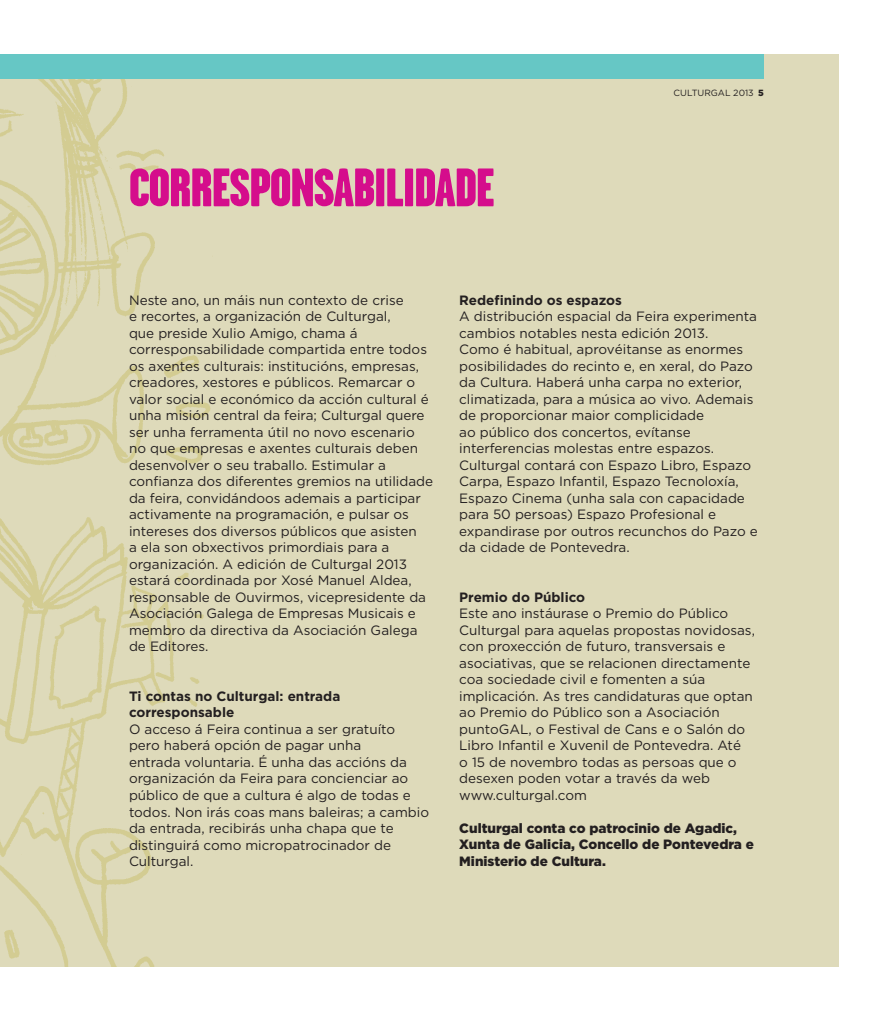
<style>
.page{position:relative;width:893px;height:1021px;background:#fff}
.page>*{position:absolute;margin:0;border:0;box-sizing:border-box;transform-origin:0 0}
.t1{font:900 54px "Garage Gothic";letter-spacing:-.025em;color:#d50d8c}
.t2{font:13.5px/16.5px "Gotham";color:#231f20}
.t3{font:900 13.5px/16.5px "Gotham";color:#231f20}
.t4{font:700 13.5px/16.5px "Gotham";color:#231f20}
.t5{font:9px "Gotham";color:#231f20}
.s1{font-weight:900}
</style>
<div class="page">
<div style="left:0;top:54px;width:839px;height:912px;background:#dedaba"></div>
<img style="left:0;top:79px;width:211px;height:887px">
<div style="left:0;top:54px;width:764px;height:25px;background:#66c7c5"></div>
<h1 class="t1" style="left:129px;top:158px;width:367px">CORRESPONSABILIDADE</h1>
<p class="t5" style="left:673px;top:88px;width:92px">CULTURGAL 2013 <span class="s1">5</span></p>
<p class="t2" style="left:129px;top:291px;width:306px">Neste ano, un máis nun contexto de crise<br>e recortes, a organización de Culturgal,<br>que preside Xulio Amigo, chama á corresponsabilidade compartida entre todos os axentes culturais: institucións, empresas, creadores, xestores e públicos. Remarcar o valor social e económico da acción cultural é unha misión central da feira; Culturgal quere ser unha ferramenta útil no novo escenario no que empresas e axentes culturais deben desenvolver o seu traballo. Estimular a confianza dos diferentes gremios na utilidade da feira, convidándoos ademais a participar activamente na programación, e pulsar os intereses dos diversos públicos que asisten<br>a ela son obxectivos primordiais para a organización. A edición de Culturgal 2013 estará coordinada por Xosé Manuel Aldea, responsable de Ouvirmos, vicepresidente da Asociación Galega de Empresas Musicais e membro da directiva da Asociación Galega de Editores.</p>
<p class="t4" style="left:129px;top:687px;width:213px">Ti contas no Culturgal: entrada corresponsable</p>
<p class="t2" style="left:129px;top:720px;width:302px">O acceso á Feira continua a ser gratuíto pero haberá opción de pagar unha<br>entrada voluntaria. É unha das accións da organización da Feira para concienciar ao público de que a cultura é algo de todas e todos. Non irás coas mans baleiras; a cambio da entrada, recibirás unha chapa que te distinguirá como micropatrocinador de Culturgal.</p>
<p class="t4" style="left:459px;top:291px;width:164px">Redefinindo os espazos</p>
<p class="t2" style="left:459px;top:308px;width:300px">A distribución espacial da Feira experimenta cambios notables nesta edición 2013.<br>Como é habitual, aprovéitanse as enormes posibilidades do recinto e, en xeral, do Pazo da Cultura. Haberá unha carpa no exterior, climatizada, para a música ao vivo. Ademais de proporcionar maior complicidade<br>ao público dos concertos, evítanse interferencias molestas entre espazos.<br>Culturgal contará con Espazo Libro, Espazo Carpa, Espazo Infantil, Espazo Tecnoloxía, Espazo Cinema (unha sala con capacidade para 50 persoas) Espazo Profesional e expandirase por outros recunchos do Pazo e da cidade de Pontevedra.</p>
<p class="t4" style="left:459px;top:588px;width:127px">Premio do Público</p>
<p class="t2" style="left:459px;top:605px;width:297px">Este ano instáurase o Premio do Público Culturgal para aquelas propostas novidosas, con proxección de futuro, transversais e asociativas, que se relacionen directamente coa sociedade civil e fomenten a súa implicación. As tres candidaturas que optan ao Premio do Público son a Asociación puntoGAL, o Festival de Cans e o Salón do Libro Infantil e Xuvenil de Pontevedra. Até<br>o 15 de novembro todas as persoas que o desexen poden votar a través da web www.culturgal.com</p>
<p class="t3" style="left:459px;top:819px;width:296px">Culturgal conta co patrocinio de Agadic,<br>Xunta de Galicia, Concello de Pontevedra e<br>Ministerio de Cultura.</p>
</div>
